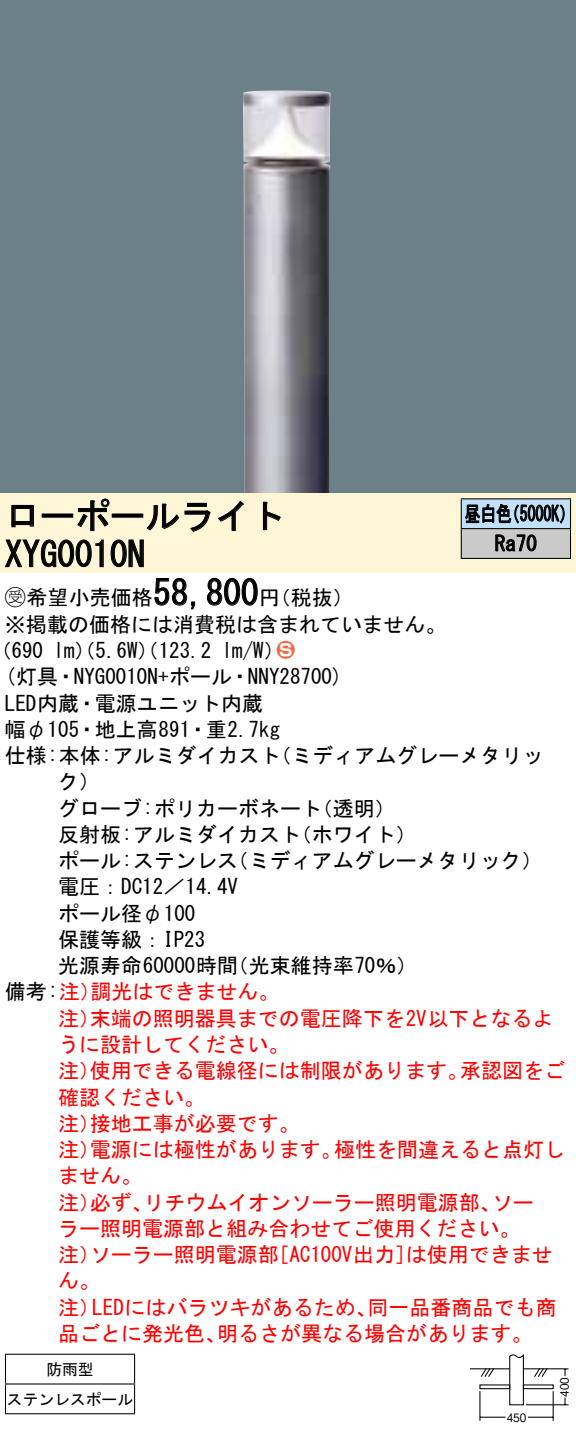
<style>
.page{position:relative;width:576px;height:1434px;background:#fff}
.page>*{position:absolute;margin:0;border:0;box-sizing:border-box;transform-origin:0 0}
.t1{font:35px/38.5px "MS Gothic";color:#000}
.t2{font:21px/26.2px "MS Gothic";color:#000}
.t3{font:21px/26.2px "MS Gothic";color:#f00}
.t4{font:21px/29.8px "MS Gothic";color:#000;scale:.75 1}
.t5{font:21px "Ford Classification 1";color:#ed6d48}
.t6{font:15.75px/29.8px "MS Gothic";color:#000;text-align:center}
.t7{font:11.55px "Gothic BBB Pro Medium 90 pv RKSJ H";color:#000;scale:.9 1}
.s1{font-family:"Ford Classification 1"}
.s2{color:#fff}
.s3{color:#000}
</style>
<div class="page">
<div style="left:0;top:0;width:575px;height:493px;background:#6c8087"></div>
<img style="left:243px;top:90px;width:87px;height:403px">
<div style="left:0;top:493px;width:575px;height:80px;background:#fff5d7"></div>
<svg style="left:11px;top:504px;width:23px;height:24px"></svg>
<svg style="left:77px;top:498px;width:33px;height:33px"></svg>
<svg style="left:146px;top:502px;width:64px;height:30px"></svg>
<svg style="left:218px;top:500px;width:25px;height:31px"></svg>
<svg style="left:263px;top:501px;width:18px;height:30px"></svg>
<svg style="left:5px;top:539px;width:99px;height:29px"></svg>
<svg style="left:110px;top:539px;width:34px;height:29px"></svg>
<svg style="left:154px;top:578px;width:42px;height:32px"></svg>
<svg style="left:207px;top:578px;width:51px;height:28px"></svg>
<hr style="left:5px;top:1353px;width:130px;height:1px;background:#000">
<hr style="left:5px;top:1383px;width:130px;height:1px;background:#000">
<svg style="left:5px;top:1354px;width:1px;height:59px"></svg>
<svg style="left:134px;top:1354px;width:1px;height:59px"></svg>
<hr style="left:5px;top:1413px;width:130px;height:1px;background:#000">
<div style="left:461px;top:499px;width:109px;height:30px;background:#c1e1fa"></div>
<div style="left:461px;top:529px;width:109px;height:29px;background:#cacaca"></div>
<hr style="left:460px;top:498px;width:110px;height:1px;background:#000">
<hr style="left:569px;top:499px;width:2px;height:29px;background:#000">
<hr style="left:460px;top:528px;width:110px;height:1px;background:#000">
<hr style="left:569px;top:529px;width:2px;height:29px;background:#000">
<hr style="left:460px;top:558px;width:110px;height:1px;background:#000">
<svg style="left:460px;top:499px;width:104px;height:59px"></svg>
<hr style="left:470px;top:1368px;width:39px;height:1px;background:#000">
<hr style="left:523px;top:1368px;width:40px;height:1px;background:#000">
<hr style="left:525px;top:1404px;width:43px;height:1px;background:#000">
<svg style="left:563px;top:1368px;width:5px;height:8px"></svg>
<svg style="left:479px;top:1354px;width:74px;height:66px"></svg>
<h1 class="t1" style="left:5px;top:496px;width:281px">ローポールライト<br>XYG0010N</h1>
<p class="t2" style="left:259px;top:585px;width:96px">（円税抜(</p>
<p class="t4" style="left:494px;top:499px;width:57px;text-indent:-30px">昼白色<br>Ra70</p>
<p class="t4" style="left:504px;top:499px;width:96px">（5000 (K</p>
<h1 class="t1" style="left:153px;top:573px;width:106px">58,800</h1>
<p class="t2" style="left:5px;top:584px;width:442px"><span class="s1">B</span>希望小売価格<br>※掲載の価格には消費税は含まれていません。</p>
<p class="t5" style="left:277px;top:639px;width:19px">2<span class="s2">3</span></p>
<p class="t2" style="left:222px;top:637px;width:64px">l m (W/</p>
<p class="t2" style="left:-9px;top:637px;width:54px">（690</p>
<p class="t2" style="left:5px;top:664px;width:339px">(灯具・NYG0010 +N ポール・NNY28700(</p>
<p class="t2" style="left:5px;top:690px;width:259px">LED内蔵・電源ユニット内蔵</p>
<p class="t2" style="left:5px;top:716px;width:276px">幅φ105・地上高891・重2.7kg</p>
<p class="t2" style="left:270px;top:742px;width:275px">（ミディアムグレーメタリッ</p>
<p class="t2" style="left:54px;top:637px;width:159px">lm）（5.6 ）（W 123.2</p>
<p class="t2" style="left:58px;top:742px;width:224px;text-indent:-53px">仕様:本体:アルミダイカストク(</p>
<p class="t2" style="left:290px;top:795px;width:127px;text-indent:-232px">グローブ:ポリカーボネート<br>（ホワイト(</p>
<p class="t2" style="left:311px;top:795px;width:85px">（透明(</p>
<p class="t2" style="left:227px;top:821px;width:316px;text-indent:-169px">反射板:アルミダイカスト<br>（ミディアムグレーメタリック(</p>
<p class="t2" style="left:58px;top:847px;width:181px">ポール:ステンレス</p>
<p class="t2" style="left:58px;top:874px;width:181px">電圧：DC12／14.4V</p>
<p class="t2" style="left:58px;top:900px;width:139px">ポール径φ100</p>
<p class="t2" style="left:58px;top:926px;width:148px">保護等級：IP23</p>
<p class="t2" style="left:58px;top:952px;width:181px">光源寿命60000時間</p>
<p class="t3" style="left:90px;top:979px;width:190px">調光はできません。</p>
<p class="t2" style="left:227px;top:952px;width:191px">（光束維持率70％(</p>
<p class="t3" style="left:90px;top:979px;width:465px;text-indent:-85px"><span class="s3">備考</span>注<span class="s3">:</span> ）<br>末端の照明器具までの電圧降下を2V以下となるよ</p>
<p class="t3" style="left:58px;top:1005px;width:232px">注）<br>うに設計してください。</p>
<p class="t3" style="left:460px;top:1057px;width:106px">承認図をご</p>
<p class="t3" style="left:90px;top:1057px;width:379px">使用できる電線径には制限があります。</p>
<p class="t3" style="left:58px;top:1057px;width:43px">注）</p>
<p class="t3" style="left:58px;top:1084px;width:148px">確認ください。</p>
<p class="t3" style="left:90px;top:1110px;width:211px">接地工事が必要です。</p>
<p class="t3" style="left:58px;top:1110px;width:43px">注）</p>
<p class="t3" style="left:90px;top:1136px;width:253px">電源には極性があります。</p>
<p class="t3" style="left:334px;top:1136px;width:232px">極性を間違えると点灯し</p>
<p class="t3" style="left:58px;top:1136px;width:85px">注）<br>ません。</p>
<p class="t3" style="left:90px;top:1189px;width:64px">必ず、</p>
<p class="t3" style="left:143px;top:1189px;width:359px">リチウムイオンソーラー照明電源部、</p>
<p class="t3" style="left:58px;top:1189px;width:43px">注）</p>
<p class="t3" style="left:58px;top:1215px;width:463px">ラー照明電源部と組み合わせてご使用ください。</p>
<p class="t3" style="left:405px;top:1241px;width:148px">は使用できませ</p>
<p class="t3" style="left:491px;top:1189px;width:43px">ソー</p>
<p class="t3" style="left:90px;top:1241px;width:190px">ソーラー照明電源部</p>
<p class="t3" style="left:58px;top:1241px;width:43px">注）ん。</p>
<p class="t3" style="left:268px;top:1241px;width:149px">［AC100V出力］</p>
<p class="t3" style="left:92px;top:1294px;width:286px">LEDにはバラツキがあるため、</p>
<p class="t3" style="left:367px;top:1294px;width:190px">同一品番商品でも商</p>
<p class="t3" style="left:58px;top:1294px;width:43px">注）</p>
<p class="t3" style="left:58px;top:1320px;width:169px">品ごとに発光色、</p>
<p class="t6" style="left:7px;top:1354px;width:127px">防雨型<br>ステンレスポール</p>
<p class="t3" style="left:217px;top:1320px;width:317px">明るさが異なる場合があります。</p>
<p class="t7" style="left:506px;top:1408px;width:23px">450</p>
<p class="t7" style="left:555px;top:1396px;width:23px;rotate:-90deg">400</p>
</div>
